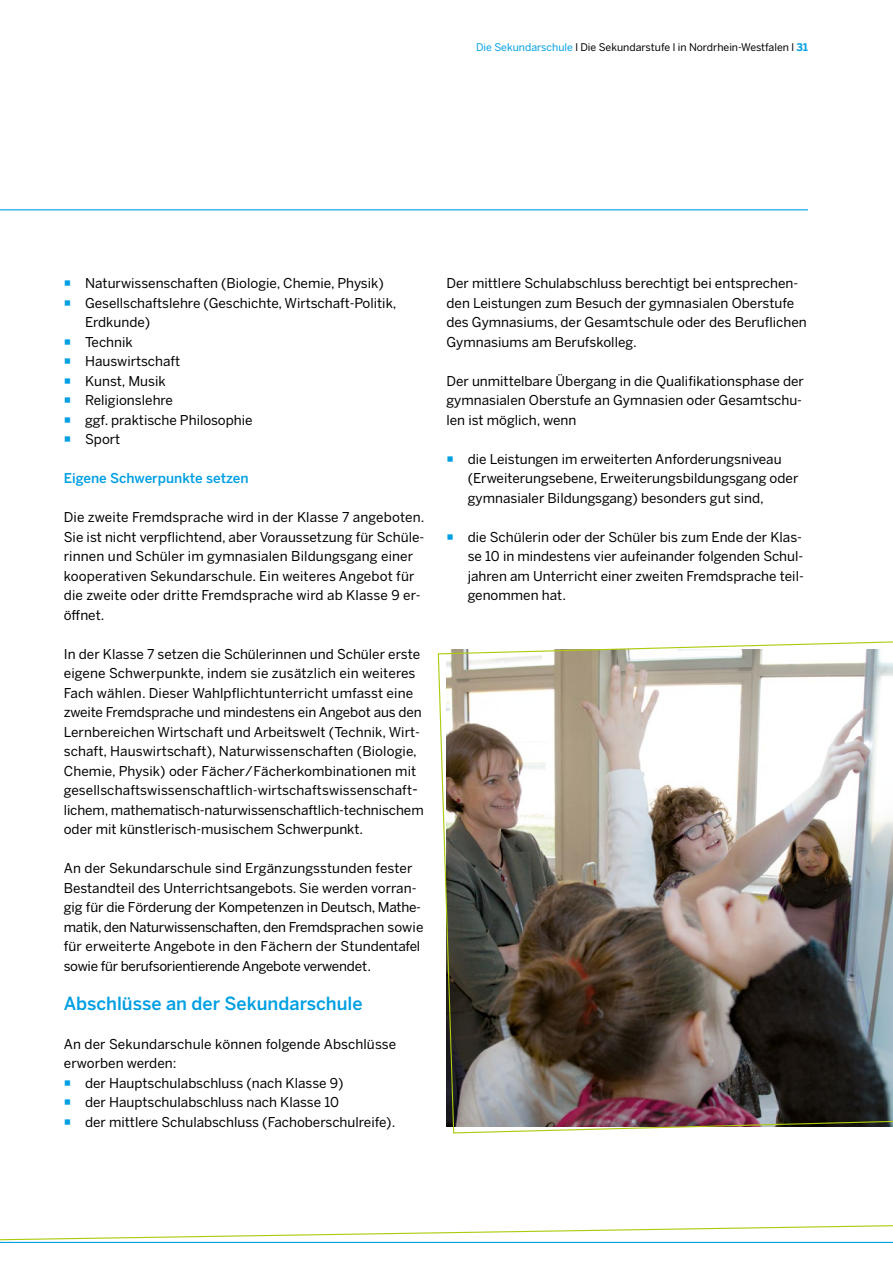
<style>
.page{position:relative;width:893px;height:1263px;background:#fff}
.page>*{position:absolute;margin:0;border:0;box-sizing:border-box;transform-origin:0 0}
.t1{font:500 18px "Benton Sans";color:#009fe3}
.Fließtext{font:13.5px/19.5px "Benton Sans";color:#000}
.t2{font:500 13.5px "Benton Sans";color:#009fe3}
.Fließtext-2{font:10.5px "Benton Sans";color:#000}
.s1{color:#009fe3}
.s2{font-weight:700;color:#009fe3}
</style>
<div class="page">
<svg style="left:0;top:1225px;width:893px;height:18px"></svg>
<hr style="left:0;top:209px;width:808px;height:1px;background:#009fe3">
<img style="left:437px;top:641px;width:456px;height:493px">
<p class="Fließtext-2" style="left:476px;top:41px;width:333px"><span class="s1">Die Sekundarschule</span> l Die Sekundarstufe l in Nordrhein-Westfalen l <span class="s2">31</span></p>
<p class="Fließtext" style="left:85px;top:273px;width:300px">Naturwissenschaften (Biologie, Chemie, Physik)</p>
<p class="Fließtext" style="left:85px;top:293px;width:313px">Gesellschaftslehre (Geschichte, Wirtschaft-Politik,<br>Erdkunde)</p>
<p class="Fließtext" style="left:85px;top:332px;width:49px">Technik</p>
<p class="Fließtext" style="left:85px;top:351px;width:97px">Hauswirtschaft</p>
<p class="Fließtext" style="left:85px;top:371px;width:82px">Kunst, Musik</p>
<p class="Fließtext" style="left:85px;top:390px;width:90px">Religionslehre</p>
<p class="Fließtext" style="left:85px;top:410px;width:169px">ggf. praktische Philosophie</p>
<p class="Fließtext" style="left:85px;top:429px;width:37px">Sport</p>
<h5 class="t2" style="left:64px;top:470px;width:186px">Eigene Schwerpunkte setzen</h5>
<p class="Fließtext" style="left:64px;top:507px;width:362px">Die zweite Fremdsprache wird in der Klasse 7 angeboten.<br>Sie ist nicht verpflichtend, aber Voraussetzung für Schüle&shy;rinnen und Schüler im gymnasialen Bildungsgang einer kooperativen Sekundarschule. Ein weiteres Angebot für die zweite oder dritte Fremdsprache wird ab Klasse 9 er&shy;öffnet.</p>
<p class="Fließtext" style="left:64px;top:644px;width:361px">In der Klasse 7 setzen die Schülerinnen und Schüler erste eigene Schwerpunkte, indem sie zusätzlich ein weiteres Fach wählen. Dieser Wahlpflichtunterricht umfasst eine zweite Fremdsprache und mindestens ein Angebot aus den Lernbereichen Wirtschaft und Arbeitswelt (Technik, Wirt&shy;schaft, Hauswirtschaft), Naturwissenschaften (Biologie, Chemie, Physik) oder Fächer/Fächerkombinationen mit gesellschaftswissenschaftlich-wirtschaftswissenschaft&shy;lichem, mathematisch-naturwissenschaftlich-technischem oder mit künstlerisch-musischem Schwerpunkt.</p>
<p class="Fließtext" style="left:64px;top:858px;width:361px">An der Sekundarschule sind Ergänzungsstunden fester Bestandteil des Unterrichtsangebots. Sie werden vorran&shy;gig für die Förderung der Kompetenzen in Deutsch, Mathe&shy;matik, den Naturwissenschaften, den Fremdsprachen sowie für erweiterte Angebote in den Fächern der Stundentafel sowie für berufsorientierende Angebote verwendet.</p>
<h4 class="t1" style="left:64px;top:992px;width:300px">Abschlüsse an der Sekundarschule</h4>
<p class="Fließtext" style="left:64px;top:1034px;width:334px">An der Sekundarschule können folgende Abschlüsse erworben werden:</p>
<p class="Fließtext" style="left:85px;top:1073px;width:260px">der Hauptschulabschluss (nach Klasse 9)</p>
<p class="Fließtext" style="left:85px;top:1092px;width:255px">der Hauptschulabschluss nach Klasse 10</p>
<p class="Fließtext" style="left:85px;top:1112px;width:312px">der mittlere Schulabschluss (Fachoberschulreife).</p>
<p class="Fließtext" style="left:446px;top:273px;width:362px">Der mittlere Schulabschluss berechtigt bei entsprechen&shy;den Leistungen zum Besuch der gymnasialen Oberstufe des Gymnasiums, der Gesamtschule oder des Beruflichen Gymnasiums am Berufskolleg.</p>
<p class="Fließtext" style="left:446px;top:371px;width:359px">Der unmittelbare Übergang in die Qualifikationsphase der gymnasialen Oberstufe an Gymnasien oder Gesamtschu&shy;len ist möglich, wenn</p>
<p class="Fließtext" style="left:468px;top:449px;width:332px">die Leistungen im erweiterten Anforderungsniveau (Erweiterungsebene, Erweiterungsbildungsgang oder gymnasialer Bildungsgang) besonders gut sind,</p>
<p class="Fließtext" style="left:468px;top:527px;width:338px">die Schülerin oder der Schüler bis zum Ende der Klas&shy;se 10 in mindestens vier aufeinander folgenden Schul&shy;jahren am Unterricht einer zweiten Fremdsprache teil&shy;genommen hat.</p>
</div>
